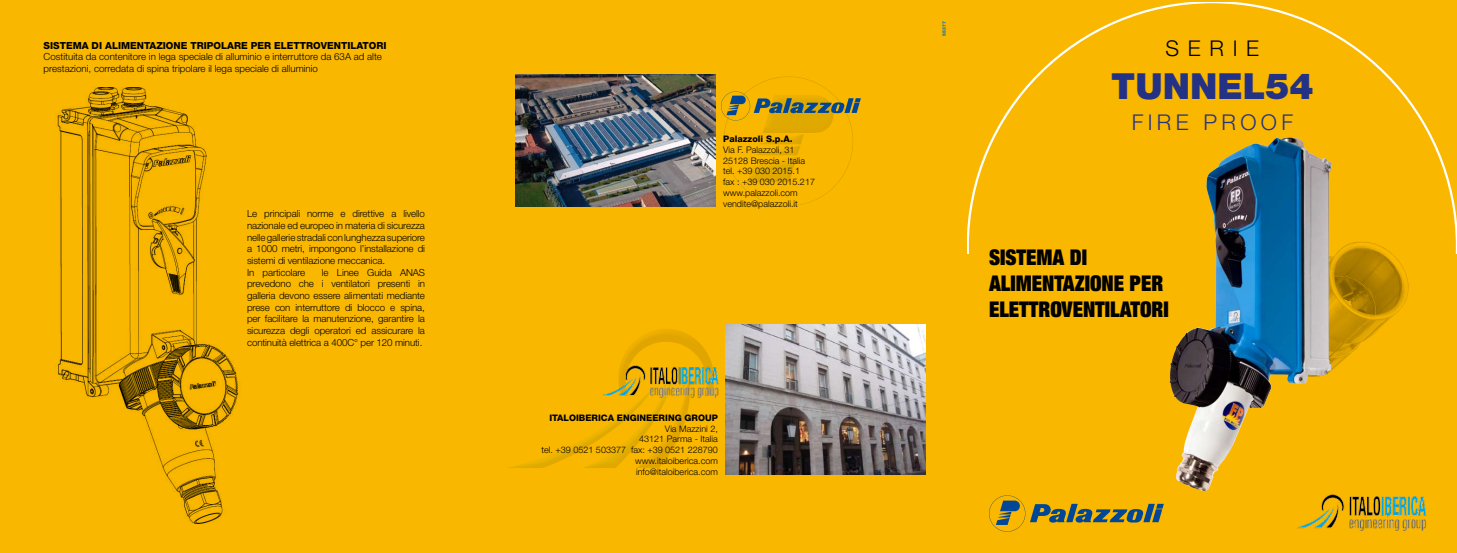
<style>
.page{position:relative;width:1457px;height:553px;background:#fff}
.page>*{position:absolute;margin:0;border:0;box-sizing:border-box;transform-origin:0 0}
.t1{font:900 36px "Helvetica Neue LT Std";color:#243285}
.t2{font:900 condensed 21.75px/26.1px "Helvetica Neue LT Std";color:#000;scale:.95 1}
.t3{font:300 21.75px "Helvetica Neue LT Std";letter-spacing:.2em;color:#243285}
.t4{font:300 21.75px "Helvetica Neue LT Std";letter-spacing:.4em;color:#000}
.t5{font:300 9.75px/11.7px "Helvetica Neue LT Std";letter-spacing:-.01em;color:#000}
.t6{font:800 9.75px "Helvetica Neue LT Std";color:#000}
.t7{font:300 9px/10.8px "Helvetica Neue LT Std";color:#000;text-align:right}
.t8{font:800 9px "Helvetica Neue LT Std";color:#000}
.t9{font:800 4.5px "Helvetica Neue LT Std";color:#0073be}
</style>
<div class="page">
<div style="left:0;top:0;width:1456px;height:553px;background:#f9b700"></div>
<svg style="left:967px;top:2px;width:489px;height:251px"></svg>
<div style="left:499px;top:326px;width:211px;height:146px;background:#fff;opacity:.75"></div>
<div style="left:500px;top:335px;width:220px;height:139px;background:#000;opacity:.75"></div>
<img style="left:1296px;top:495px;width:130px;height:36px">
<svg style="left:989px;top:495px;width:174px;height:36px"></svg>
<img style="left:725px;top:325px;width:200px;height:150px">
<img style="left:516px;top:74px;width:199px;height:133px">
<img style="left:57px;top:87px;width:181px;height:436px">
<img style="left:602px;top:366px;width:117px;height:32px">
<img style="left:1281px;top:241px;width:126px;height:135px">
<img style="left:1168px;top:138px;width:113px;height:262px">
<svg style="left:721px;top:76px;width:139px;height:130px"></svg>
<p class="t6" style="left:44px;top:39px;width:344px">SISTEMA DI ALIMENTAZIONE TRIPOLARE PER ELETTROVENTILATORI</p>
<p class="t5" style="left:44px;top:51px;width:340px">Costituita da contenitore in lega speciale di alluminio e interruttore da 63A ad alte prestazioni, corredata di spina tripolare il lega speciale di alluminio</p>
<p class="t5" style="left:247px;top:207px;width:179px">Le principali norme e direttive a livello nazionale ed europeo in materia di sicurezza nelle gallerie stradali con lunghezza superiore a 1000 metri, impongono l’installazione di sistemi di ventilazione meccanica.<br>In particolare</p>
<p class="t5" style="left:247px;top:266px;width:179px;text-align:justify;text-indent:75px">le Linee Guida ANAS prevedono che i ventilatori presenti in galleria devono essere alimentati mediante prese con interruttore di blocco e spina, per facilitare la manutenzione, garantire la sicurezza degli operatori ed assicurare la continuità elettrica a 400C° per 120 minuti.</p>
<p class="t8" style="left:723px;top:133px;width:71px">Palazzoli S.p.A.</p>
<p class="t7" style="left:723px;top:144px;width:93px;text-align:left">Via F. Palazzoli, 31<br>25128 Brescia - Italia tel. +39 030 2015.1<br>fax : +39 030 2015.217 www.palazzoli.com vendite@palazzoli.it</p>
<p class="t8" style="left:549px;top:412px;width:170px">ITALOIBERICA ENGINEERING GROUP</p>
<p class="t7" style="left:541px;top:423px;width:178px">Via Mazzini 2,<br>43121 Parma - Italia<br>tel. +39 0521 503377 fax: +39 0521 228790 www.italoiberica.com<br>info@italoiberica.com</p>
<p class="t9" style="left:941px;top:36px;width:16px;rotate:-90deg">55377</p>
<h2 class="t4" style="left:1165px;top:34px;width:95px">SERIE</h2>
<h1 class="t1" style="left:1111px;top:64px;width:204px">TUNNEL54</h1>
<h2 class="t3" style="left:1131px;top:109px;width:163px">FIRE PROOF</h2>
<h2 class="t2" style="left:989px;top:244px;width:191px">SISTEMA DI<br>ALIMENTAZIONE PER<br>ELETTROVENTILATORI</h2>
</div>
